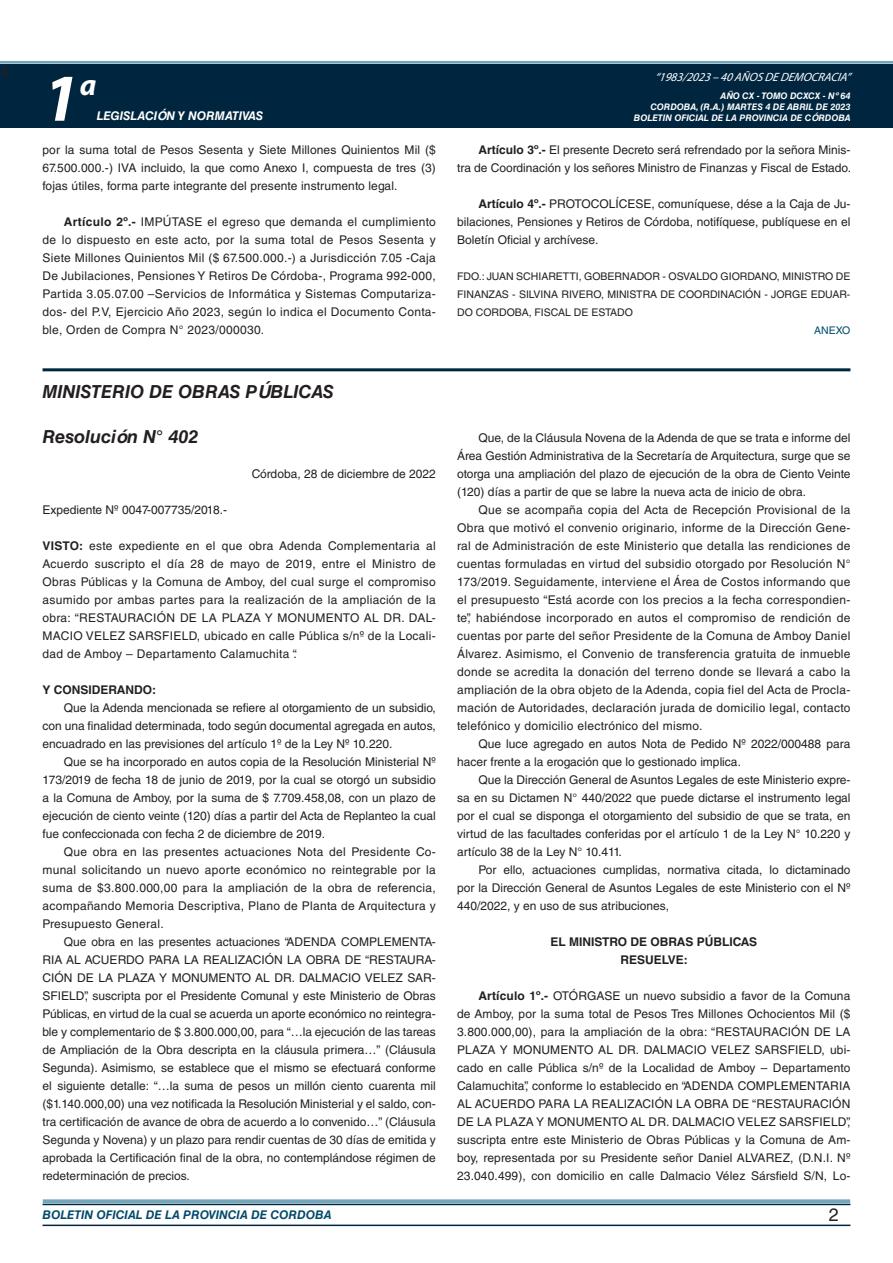
<style>
.page{position:relative;width:893px;height:1263px;background:#fff}
.page>*{position:absolute;margin:0;border:0;box-sizing:border-box;transform-origin:0 0}
.t1{font:italic 700 67.5px "Myriad Pro";color:#fff}
.t2{font:italic 700 30px "Myriad Pro";color:#fff}
.NOMBRE_DE_MINISTERIO{font:italic 700 18px "Helvetica LT Std";color:#231f20}
.t3{font:18px "Minion Pro";color:#231f20}
.t4{font:18px "Helvetica LT Std";color:#231f20}
.TEXTO_BASE{font:12px/18px "Helvetica LT Std";color:#231f20;text-align:justify}
.t5{font:italic 700 12px "Helvetica LT Std";color:#004b6c}
.RESUELVE{font:700 12px "Helvetica LT Std";color:#231f20}
.t6{font:italic 12px "Myriad Pro";color:#fff}
.FECHA{font:12px "Helvetica LT Std";color:#231f20}
.t7{font:italic 700 12px "Helvetica LT Std";color:#fff}
.TEXTO_BASE-2{font:700 12px "Helvetica LT Std";color:#231f20}
.FIRMA{font:10.5px/18px "Helvetica LT Std";color:#231f20;text-align:justify}
.ANEXO{font:10.5px "Helvetica LT Std";color:#004b6c}
.t8{font:italic 700 9px/10.8px "Helvetica LT Std";color:#fff;text-align:right}
.s1{font-weight:700}
</style>
<div class="page">
<div style="left:0;top:61px;width:893px;height:6px;background:#fff;opacity:.75"></div>
<div style="left:0;top:64px;width:893px;height:64px;background:#00263f"></div>
<hr style="left:43px;top:1224px;width:807px;height:2px;background:#00263f">
<div style="left:42px;top:1198px;width:809px;height:8px;background:#fff;opacity:.75"></div>
<hr style="left:43px;top:368px;width:807px;height:3px;background:#00263f">
<h3 class="t3" style="left:0;top:59px;width:10px">4</h3>
<h1 class="t1" style="left:43px;top:54px;width:38px">1</h1>
<h2 class="t2" style="left:80px;top:66px;width:18px">a</h2>
<p class="t7" style="left:97px;top:109px;width:168px">LEGISLACIÓN Y NORMATIVAS</p>
<p class="TEXTO_BASE" style="left:43px;top:141px;width:395px">por la suma total de Pesos Sesenta y Siete Millones Quinientos Mil ($ 67.500.000.-) IVA incluido, la que como Anexo I, compuesta de tres (3) fojas útiles, forma parte integrante del presente instrumento legal.</p>
<p class="TEXTO_BASE" style="left:43px;top:213px;width:395px;text-indent:21px"><span class="s1">Artículo 2º.-</span> IMPÚTASE el egreso que demanda el cumplimiento de lo dispuesto en este acto, por la suma total de Pesos Sesenta y Siete Millones Quinientos Mil ($ 67.500.000.-) a Jurisdicción 7.05 -Caja De Jubilaciones, Pensiones Y Retiros De Córdoba-, Programa 992-000, Partida 3.05.07.00 –Servicios de Informática y Sistemas Computariza&shy;dos- del P.V, Ejercicio Año 2023, según lo indica el Documento Conta&shy;ble, Orden de Compra N° 2023/000030.</p>
<p class="NOMBRE_DE_MINISTERIO" style="left:43px;top:381px;width:293px">MINISTERIO DE OBRAS PÚBLICAS</p>
<p class="NOMBRE_DE_MINISTERIO" style="left:43px;top:426px;width:157px">Resolución N° 402</p>
<p class="FECHA" style="left:252px;top:467px;width:186px">Córdoba, 28 de diciembre de 2022</p>
<p class="TEXTO_BASE" style="left:43px;top:501px;width:186px">Expediente Nº 0047-007735/2018.-</p>
<p class="TEXTO_BASE" style="left:43px;top:537px;width:395px"><span class="s1">VISTO:</span> este expediente en el que obra Adenda Complementaria al Acuerdo suscripto el día 28 de mayo de 2019, entre el Ministro de Obras Públicas y la Comuna de Amboy, del cual surge el compromiso asumido por ambas partes para la realización de la ampliación de la obra: “RESTAURACIÓN DE LA PLAZA Y MONUMENTO AL DR. DAL-MACIO VELEZ SARSFIELD, ubicado en calle Pública s/nº de la Locali&shy;dad de Amboy – Departamento Calamuchita “.</p>
<p class="TEXTO_BASE-2" style="left:43px;top:682px;width:115px">Y CONSIDERANDO:</p>
<p class="TEXTO_BASE" style="left:43px;top:699px;width:395px;text-indent:21px">Que la Adenda mencionada se refiere al otorgamiento de un subsidio, con una finalidad determinada, todo según documental agregada en autos, encuadrado en las previsiones del artículo 1º de la Ley Nº 10.220.</p>
<p class="TEXTO_BASE" style="left:43px;top:753px;width:395px;text-indent:21px">Que se ha incorporado en autos copia de la Resolución Ministerial Nº 173/2019 de fecha 18 de junio de 2019, por la cual se otorgó un subsidio a la Comuna de Amboy, por la suma de $ 7.709.458,08, con un plazo de ejecución de ciento veinte (120) días a partir del Acta de Replanteo la cual fue confeccionada con fecha 2 de diciembre de 2019.</p>
<p class="TEXTO_BASE" style="left:43px;top:843px;width:395px;text-indent:21px">Que obra en las presentes actuaciones Nota del Presidente Co&shy;munal solicitando un nuevo aporte económico no reintegrable por la suma de $3.800.000,00 para la ampliación de la obra de referencia, acompañando Memoria Descriptiva, Plano de Planta de Arquitectura y Presupuesto General.</p>
<p class="TEXTO_BASE" style="left:43px;top:933px;width:395px;text-indent:21px">Que obra en las presentes actuaciones “ADENDA COMPLEMENTA-RIA AL ACUERDO PARA LA REALIZACIÓN LA OBRA DE “RESTAURA-CIÓN DE LA PLAZA Y MONUMENTO AL DR. DALMACIO VELEZ SAR-SFIELD”, suscripta por el Presidente Comunal y este Ministerio de Obras Públicas, en virtud de la cual se acuerda un aporte económico no reintegra&shy;ble y complementario de $ 3.800.000,00, para “…la ejecución de las tareas de Ampliación de la Obra descripta en la cláusula primera…” (Cláusula Segunda). Asimismo, se establece que el mismo se efectuará conforme el siguiente detalle: “…la suma de pesos un millón ciento cuarenta mil ($1.140.000,00) una vez notificada la Resolución Ministerial y el saldo, con&shy;tra certificación de avance de obra de acuerdo a lo convenido…” (Cláusula Segunda y Novena) y un plazo para rendir cuentas de 30 días de emitida y aprobada la Certificación final de la obra, no contemplándose régimen de redeterminación de precios.</p>
<p class="t6" style="left:655px;top:70px;width:197px">“ 1983/2023 – 40 AÑOS DE DEMOCRACIA”</p>
<p class="t8" style="left:634px;top:91px;width:218px">AÑO CX - TOMO DCXCX - Nº 64<br>CORDOBA, (R.A.) MARTES 4 DE ABRIL DE 2023<br>BOLETIN OFICIAL DE LA PROVINCIA DE CÓRDOBA</p>
<p class="TEXTO_BASE" style="left:457px;top:141px;width:396px;text-align:right"><span class="s1">Artículo 3º.-</span> El presente Decreto será refrendado por la señora Minis-<br>tra de Coordinación y los señores Ministro de Finanzas y Fiscal de Estado.</p>
<p class="TEXTO_BASE" style="left:457px;top:195px;width:395px;text-indent:21px"><span class="s1">Artículo 4º.-</span> PROTOCOLÍCESE, comuníquese, dése a la Caja de Ju&shy;bilaciones, Pensiones y Retiros de Córdoba, notifíquese, publíquese en el Boletín Oficial y archívese.</p>
<p class="FIRMA" style="left:457px;top:267px;width:395px">FDO.: JUAN SCHIARETTI, GOBERNADOR - OSVALDO GIORDANO, MINISTRO DE FINANZAS - SILVINA RIVERO, MINISTRA DE COORDINACIÓN - JORGE EDUAR-DO CORDOBA, FISCAL DE ESTADO</p>
<p class="ANEXO" style="left:814px;top:324px;width:38px">ANEXO</p>
<p class="TEXTO_BASE" style="left:457px;top:429px;width:395px;text-indent:21px">Que, de la Cláusula Novena de la Adenda de que se trata e informe del Área Gestión Administrativa de la Secretaría de Arquitectura, surge que se otorga una ampliación del plazo de ejecución de la obra de Ciento Veinte (120) días a partir de que se labre la nueva acta de inicio de obra.</p>
<p class="TEXTO_BASE" style="left:457px;top:501px;width:395px;text-indent:21px">Que se acompaña copia del Acta de Recepción Provisional de la Obra que motivó el convenio originario, informe de la Dirección Gene&shy;ral de Administración de este Ministerio que detalla las rendiciones de cuentas formuladas en virtud del subsidio otorgado por Resolución N° 173/2019. Seguidamente, interviene el Área de Costos informando que el presupuesto “Está acorde con los precios a la fecha correspondien&shy;te”, habiéndose incorporado en autos el compromiso de rendición de cuentas por parte del señor Presidente de la Comuna de Amboy Daniel Álvarez. Asimismo, el Convenio de transferencia gratuita de inmueble donde se acredita la donación del terreno donde se llevará a cabo la ampliación de la obra objeto de la Adenda, copia fiel del Acta de Procla&shy;mación de Autoridades, declaración jurada de domicilio legal, contacto telefónico y domicilio electrónico del mismo.</p>
<p class="TEXTO_BASE" style="left:457px;top:735px;width:395px;text-indent:21px">Que luce agregado en autos Nota de Pedido Nº 2022/000488 para hacer frente a la erogación que lo gestionado implica.</p>
<p class="TEXTO_BASE" style="left:457px;top:771px;width:395px;text-indent:21px">Que la Dirección General de Asuntos Legales de este Ministerio expre&shy;sa en su Dictamen N° 440/2022 que puede dictarse el instrumento legal por el cual se disponga el otorgamiento del subsidio de que se trata, en virtud de las facultades conferidas por el artículo 1 de la Ley N° 10.220 y artículo 38 de la Ley N° 10.411.</p>
<p class="TEXTO_BASE" style="left:457px;top:861px;width:395px;text-indent:21px">Por ello, actuaciones cumplidas, normativa citada, lo dictaminado por la Dirección General de Asuntos Legales de este Ministerio con el Nº 440/2022, y en uso de sus atribuciones,</p>
<p class="RESUELVE" style="left:550px;top:934px;width:208px">EL MINISTRO DE OBRAS PÚBLICAS</p>
<p class="RESUELVE" style="left:620px;top:952px;width:69px">RESUELVE:</p>
<p class="TEXTO_BASE" style="left:457px;top:987px;width:395px;text-indent:21px"><span class="s1">Artículo 1º.-</span> OTÓRGASE un nuevo subsidio a favor de la Comuna de Amboy, por la suma total de Pesos Tres Millones Ochocientos Mil ($ 3.800.000,00), para la ampliación de la obra: “RESTAURACIÓN DE LA PLAZA Y MONUMENTO AL DR. DALMACIO VELEZ SARSFIELD, ubi&shy;cado en calle Pública s/nº de la Localidad de Amboy – Departamento Calamuchita”, conforme lo establecido en “ADENDA COMPLEMENTARIA AL ACUERDO PARA LA REALIZACIÓN LA OBRA DE “RESTAURACIÓN DE LA PLAZA Y MONUMENTO AL DR. DALMACIO VELEZ SARSFIELD”, suscripta entre este Ministerio de Obras Públicas y la Comuna de Am&shy;boy, representada por su Presidente señor Daniel ALVAREZ, (D.N.I. Nº 23.040.499), con domicilio en calle Dalmacio Vélez Sársfield S/N, Lo-</p>
<p class="t5" style="left:43px;top:1208px;width:290px">BOLETIN OFICIAL DE LA PROVINCIA DE CORDOBA</p>
<p class="t4" style="left:829px;top:1204px;width:12px">2</p>
</div>
